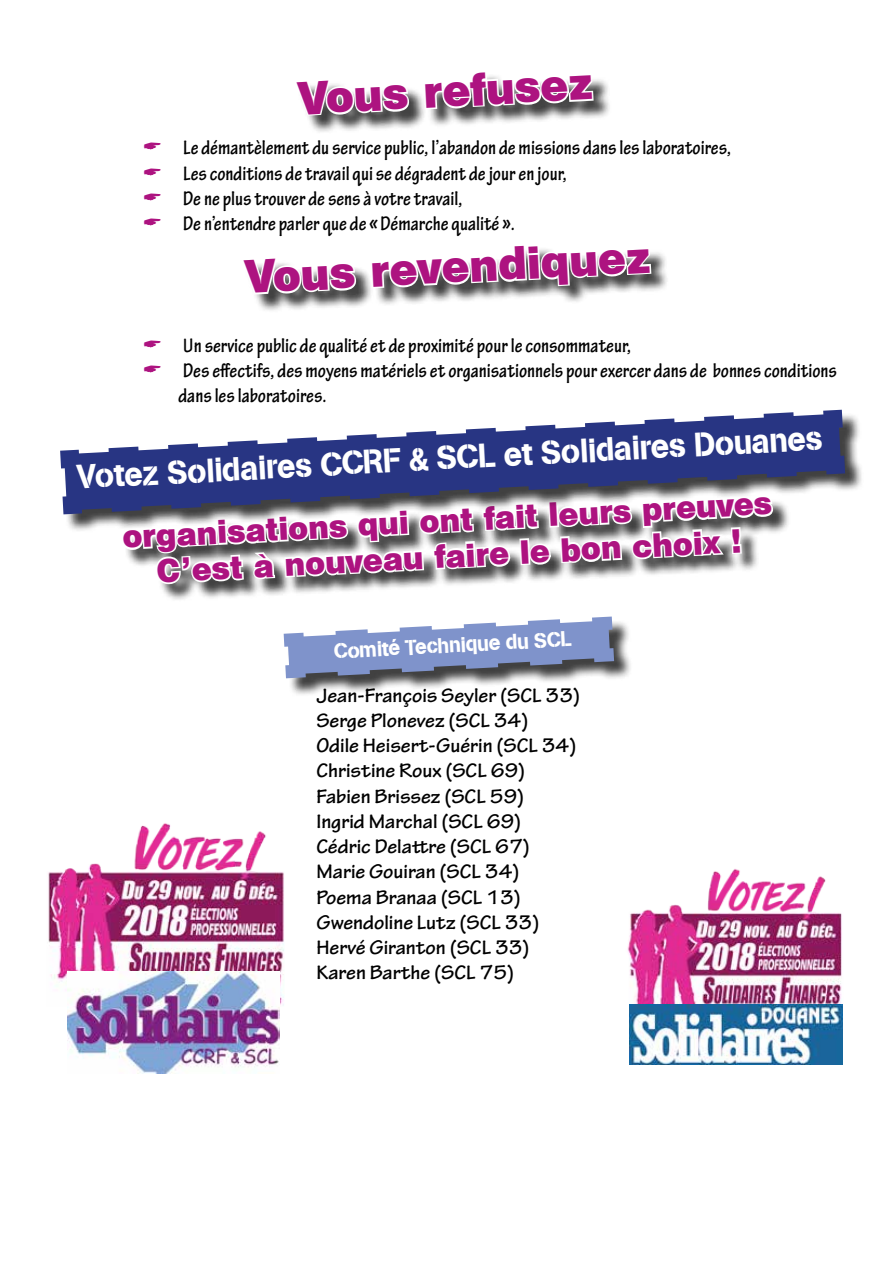
<style>
.page{position:relative;width:893px;height:1263px;background:#fff}
.page>*{position:absolute;margin:0;border:0;box-sizing:border-box;transform-origin:0 0}
.t1{font:42px "Swiss 721 BT Black No 2";color:#ad1380}
.t2{font:33px "Absolut DB Normal";color:#fff;scale:.95 1}
.t3{font:30px/36px "Swiss 721 BT Black No 2";color:#ad1380;text-align:center}
.t4{font:700 condensed 21px/25.2px "Tekton Pro";color:#000}
.t5{font:700 21px/25.2px "Tekton Pro";color:#000}
.t6{font:21px "Absolut DB Normal";color:#fff;scale:.95 1}
</style>
<div class="page">
<div style="left:286px;top:619px;width:347px;height:77px;background:#000;opacity:.75"></div>
<img style="left:48px;top:823px;width:236px;height:183px">
<img style="left:627px;top:869px;width:216px;height:196px">
<div style="left:63px;top:412px;width:800px;height:121px;background:#000;opacity:.75"></div>
<svg style="left:60px;top:409px;width:789px;height:109px"></svg>
<img style="left:67px;top:972px;width:213px;height:101px">
<img style="left:629px;top:1004px;width:214px;height:60px">
<svg style="left:86px;top:76px;width:733px;height:608px"></svg>
<h1 class="t1" style="left:297px;top:70px;width:296px;rotate:-3deg">Vous refusez</h1>
<p class="t4" style="left:183px;top:136px;width:549px">Le démantèlement du service public, l’abandon de missions dans les laboratoires, Les conditions de travail qui se dégradent de jour en jour,<br>De ne plus trouver de sens à votre travail,<br>De n’entendre parler que de « Démarche qualité ».</p>
<h1 class="t1" style="left:244px;top:249px;width:407px;rotate:-3deg">Vous revendiquez</h1>
<p class="t4" style="left:178px;top:333px;width:660px">Un service public de qualité et de proximité pour le consommateur,<br>Des effectifs, des moyens matériels et organisationnels pour exercer dans de bonnes conditions dans les laboratoires.</p>
<h2 class="t2" style="left:77px;top:457px;width:787px;rotate:-3deg">Votez Solidaires CCRF &amp; SCL et Solidaires Douanes</h2>
<h3 class="t3" style="left:121px;top:518px;width:652px;rotate:-3deg">organisations qui ont fait leurs preuves<br>C’est à nouveau faire le bon choix !</h3>
<p class="t6" style="left:334px;top:639px;width:251px;rotate:-3deg">Comité Technique du SCL</p>
<p class="t5" style="left:316px;top:683px;width:265px">Jean-François Seyler (SCL 33)<br>Serge Plonevez (SCL 34)<br>Odile Heisert-Guérin (SCL 34)<br>Christine Roux (SCL 69)<br>Fabien Brissez (SCL 59)<br>Ingrid Marchal (SCL 69)<br>Cédric Delattre (SCL 67)<br>Marie Gouiran (SCL 34)<br>Poema Branaa (SCL 13)<br>Gwendoline Lutz (SCL 33)<br>Hervé Giranton (SCL 33)<br>Karen Barthe (SCL 75)</p>
</div>
